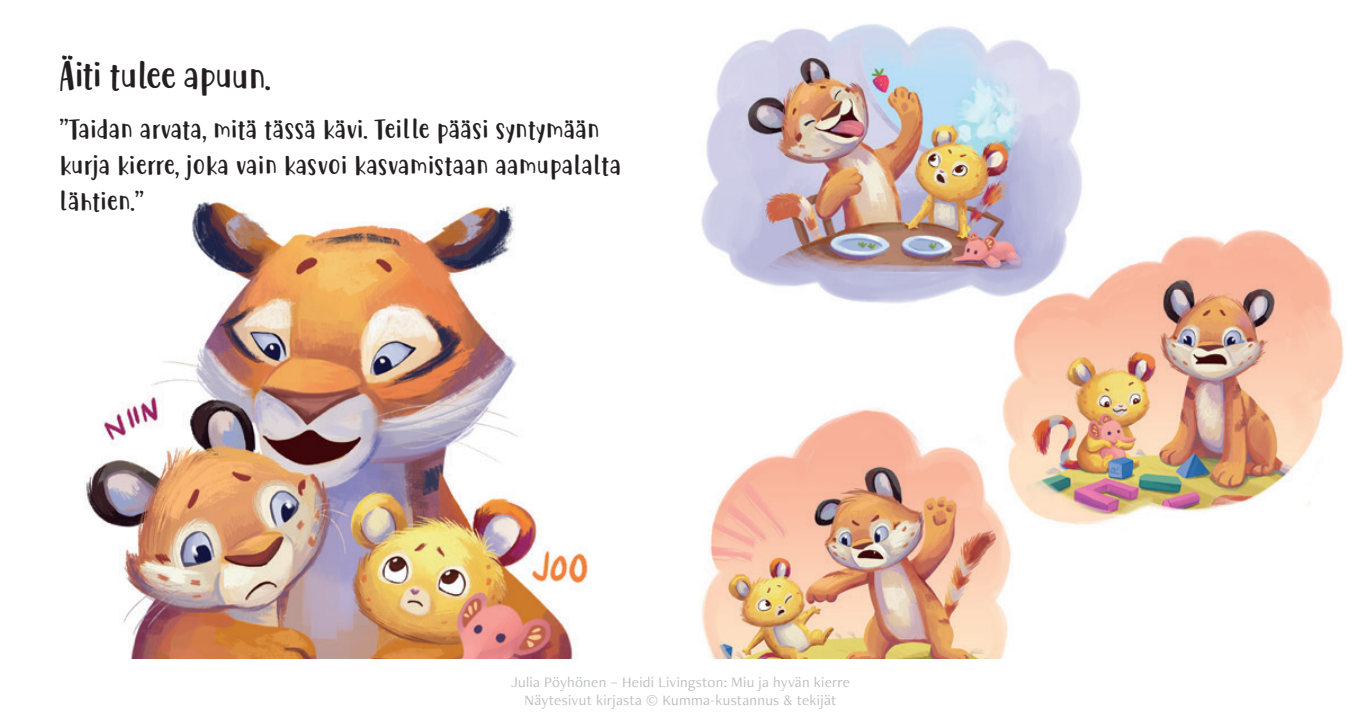
<style>
.page{position:relative;width:1361px;height:723px;background:#fff}
.page>*{position:absolute;margin:0;border:0;box-sizing:border-box;transform-origin:0 0}
.t1{font:37.5px "Cute Be Special";color:#231f20}
.t2{font:27px/36px "Cute Be Special";color:#231f20}
.t3{font:15px/18px "Freight Neo Pro";letter-spacing:.02em;color:#bcbdc0;text-align:center}
</style>
<div class="page">
<img style="left:86px;top:202px;width:502px;height:457px">
<img style="left:701px;top:24px;width:643px;height:635px">
<h1 class="t1" style="left:59px;top:52px;width:214px;rotate:1deg">Äiti tulee apuun.</h1>
<p class="t2" style="left:60px;top:112px;width:563px">”Taidan arvata, mitä tässä kävi. Teille pääsi syntymään kurja kierre, joka vain kasvoi kasvamistaan aamupalalta lähtien.”</p>
<p class="t3" style="left:511px;top:673px;width:340px">Julia Pöyhönen – Heidi Livingston: Miu ja hyvän kierre<br>Näytesivut kirjasta © Kumma-kustannus &amp; tekijät</p>
</div>
